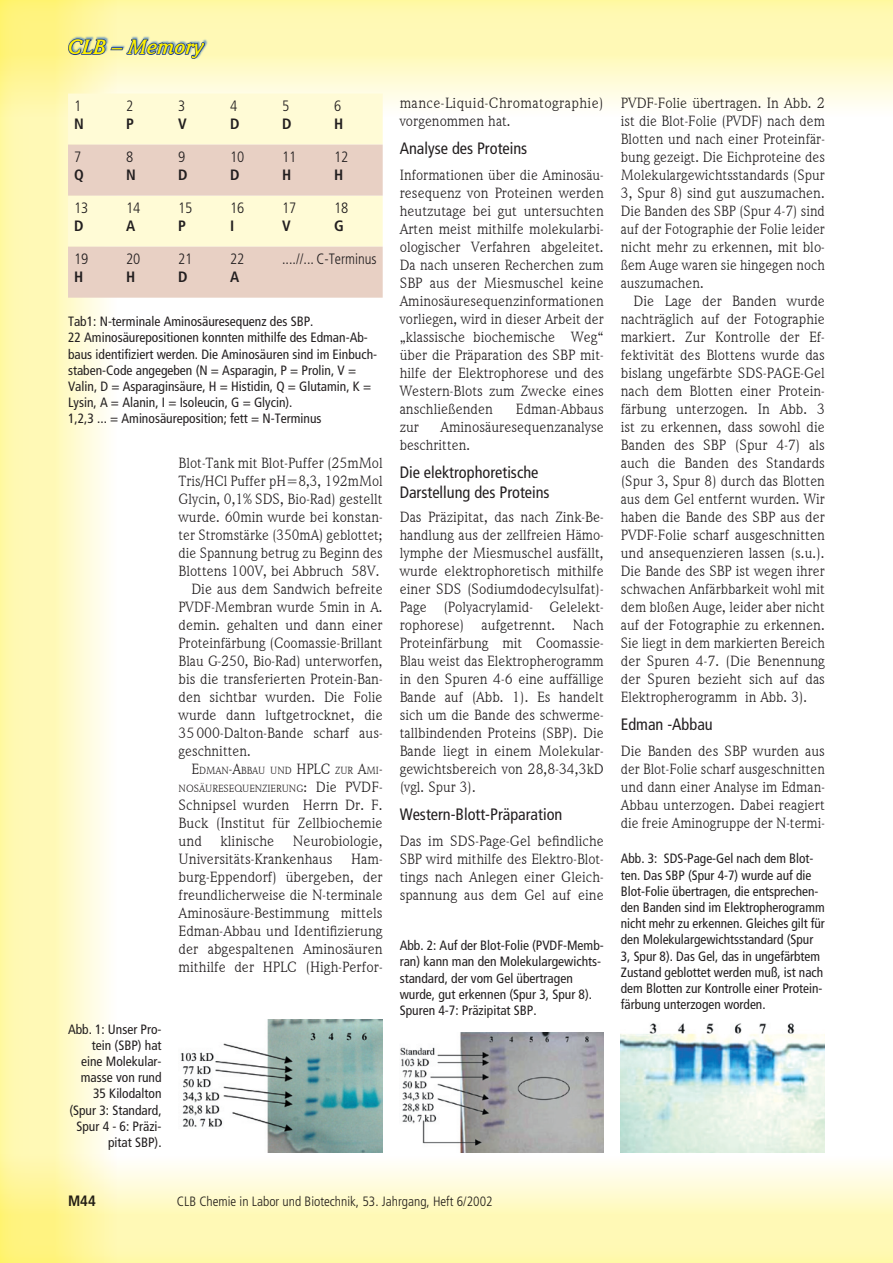
<style>
.page{position:relative;width:893px;height:1263px;background:#fff}
.page>*{position:absolute;margin:0;border:0;box-sizing:border-box;transform-origin:0 0}
.t1{font:italic 700 21px "Weidemann IT Cby BT";color:#fff101}
.t2{font:condensed 16.5px/19.8px "Frutiger";color:#231f20}
.t3{font:15px/18px "Weidemann IT Cby BT";color:#231f20;text-align:justify}
.t4{font:300 condensed 15px "Frutiger";color:#231f20}
.t5{font:15px/18px "Weidemann IT Cby BT";letter-spacing:.025em;color:#231f20}
.t6{font:700 condensed 15px "Frutiger";color:#231f20}
.t7{font:condensed 13.5px/16.2px "Frutiger";color:#231f20}
.t8{font:300 condensed 13.5px "Frutiger";color:#231f20}
.t9{font:10.5px/18px "Weidemann IT Cby BT";color:#231f20;text-align:right}
.s1{font-size:15px}
</style>
<div class="page">
<svg style="left:117px;top:0;width:775px;height:107px;background:#fffac3"></svg>
<svg style="left:0;top:0;width:117px;height:1155px;background:#fff9c1"></svg>
<svg style="left:0;top:1155px;width:892px;height:108px;background:#fffac4"></svg>
<div style="left:67px;top:35px;width:142px;height:25px;background:#4d87c6;opacity:.75"></div>
<svg style="left:67px;top:0;width:139px;height:63px;background:#dedea9"></svg>
<div style="left:68px;top:94px;width:315px;height:51px;background:#fffbd6"></div>
<svg style="left:68px;top:145px;width:315px;height:153px;background:#efdeca"></svg>
<img style="left:180px;top:1019px;width:203px;height:133px">
<img style="left:400px;top:1032px;width:204px;height:120px">
<img style="left:621px;top:1023px;width:204px;height:129px">
<h1 class="t1" style="left:68px;top:34px;width:137px">CLB – Memory</h1>
<p class="t4" style="left:74px;top:97px;width:9px">1</p>
<p class="t6" style="left:74px;top:115px;width:11px">N</p>
<p class="t4" style="left:126px;top:97px;width:9px">2</p>
<p class="t6" style="left:126px;top:115px;width:9px">P</p>
<p class="t4" style="left:178px;top:97px;width:9px">3</p>
<p class="t6" style="left:178px;top:115px;width:10px">V</p>
<p class="t4" style="left:230px;top:97px;width:9px">4</p>
<p class="t6" style="left:230px;top:115px;width:11px">D</p>
<p class="t4" style="left:282px;top:97px;width:9px">5</p>
<p class="t6" style="left:282px;top:115px;width:11px">D</p>
<p class="t4" style="left:334px;top:97px;width:9px">6</p>
<p class="t6" style="left:334px;top:115px;width:11px">H</p>
<p class="t4" style="left:74px;top:148px;width:9px">7</p>
<p class="t6" style="left:74px;top:166px;width:11px">Q</p>
<p class="t4" style="left:126px;top:148px;width:9px">8</p>
<p class="t6" style="left:126px;top:166px;width:11px">N</p>
<p class="t4" style="left:178px;top:148px;width:9px">9</p>
<p class="t6" style="left:178px;top:166px;width:11px">D</p>
<p class="t4" style="left:230px;top:148px;width:16px">10</p>
<p class="t6" style="left:230px;top:166px;width:11px">D</p>
<p class="t4" style="left:282px;top:148px;width:16px">11</p>
<p class="t6" style="left:282px;top:166px;width:11px">H</p>
<p class="t4" style="left:334px;top:148px;width:16px">12</p>
<p class="t6" style="left:334px;top:166px;width:11px">H</p>
<p class="t4" style="left:74px;top:199px;width:16px">13</p>
<p class="t6" style="left:74px;top:217px;width:11px">D</p>
<p class="t4" style="left:126px;top:199px;width:16px">14</p>
<p class="t6" style="left:126px;top:217px;width:11px">A</p>
<p class="t4" style="left:178px;top:199px;width:16px">15</p>
<p class="t6" style="left:178px;top:217px;width:9px">P</p>
<p class="t4" style="left:230px;top:199px;width:16px">16</p>
<p class="t6" style="left:230px;top:217px;width:6px">I</p>
<p class="t4" style="left:282px;top:199px;width:16px">17</p>
<p class="t6" style="left:282px;top:217px;width:10px">V</p>
<p class="t4" style="left:334px;top:199px;width:16px">18</p>
<p class="t6" style="left:334px;top:217px;width:11px">G</p>
<p class="t4" style="left:74px;top:250px;width:16px">19</p>
<p class="t6" style="left:74px;top:268px;width:11px">H</p>
<p class="t4" style="left:126px;top:250px;width:16px">20</p>
<p class="t6" style="left:126px;top:268px;width:11px">H</p>
<p class="t4" style="left:178px;top:250px;width:16px">21</p>
<p class="t6" style="left:178px;top:268px;width:11px">D</p>
<p class="t4" style="left:230px;top:250px;width:16px">22</p>
<p class="t6" style="left:230px;top:268px;width:11px">A</p>
<p class="t4" style="left:282px;top:250px;width:96px">....//... C-Terminus</p>
<p class="t7" style="left:68px;top:314px;width:311px">Tab1: N-terminale Aminosäuresequenz des SBP.<br>22 Aminosäurepositionen konnten mithilfe des Edman-Ab&shy;baus identifiziert werden. Die Aminosäuren sind im Einbuch&shy;staben-Code angegeben (N = Asparagin, P = Prolin, V = Valin, D = Asparaginsäure, H = Histidin, Q = Glutamin, K = Lysin, A = Alanin, I = Isoleucin, G = Glycin).<br>1,2,3 ... = Aminosäureposition; fett = N-Terminus</p>
<p class="t3" style="left:179px;top:454px;width:206px">Blot-Tank mit Blot-Puffer (25mMol</p>
<p class="t3" style="left:179px;top:472px;width:206px">Tris/HCl Puffer pH=8,3, 192mMol</p>
<p class="t3" style="left:179px;top:490px;width:206px">Glycin, 0,1% SDS, Bio-Rad) gestellt</p>
<p class="t3" style="left:179px;top:508px;width:206px">wurde. 60min wurde bei konstan-</p>
<p class="t3" style="left:179px;top:526px;width:206px">ter Stromstärke (350mA) geblottet;</p>
<p class="t3" style="left:179px;top:544px;width:206px">die Spannung betrug zu Beginn des</p>
<p class="t3" style="left:179px;top:562px;width:203px">Blottens 100V, bei Abbruch 58V.</p>
<p class="t3" style="left:191px;top:580px;width:193px">Die aus dem Sandwich befreite</p>
<p class="t3" style="left:179px;top:598px;width:206px">PVDF-Membran wurde 5min in A.</p>
<p class="t3" style="left:179px;top:616px;width:206px">demin. gehalten und dann einer</p>
<p class="t3" style="left:179px;top:634px;width:206px">Proteinfärbung (Coomassie-Brillant</p>
<p class="t3" style="left:179px;top:652px;width:206px">Blau G-250, Bio-Rad) unterworfen,</p>
<p class="t3" style="left:179px;top:670px;width:206px">bis die transferierten Protein-Ban-</p>
<p class="t3" style="left:179px;top:688px;width:206px">den sichtbar wurden. Die Folie</p>
<p class="t3" style="left:179px;top:706px;width:206px">wurde dann luftgetrocknet, die</p>
<p class="t3" style="left:179px;top:724px;width:206px">35 000-Dalton-Bande scharf aus-</p>
<p class="t3" style="left:179px;top:742px;width:74px">geschnitten.</p>
<p class="t9" style="left:179px;top:761px;width:206px"><span class="s1">E</span>DMAN<span class="s1">-A</span>BBAU UND <span class="s1">HPLC</span> ZUR <span class="s1">A</span>MI<span class="s1">-<br></span>NOSÄURESEQUENZIERUNG<span class="s1">: Die PVDF-</span></p>
<p class="t3" style="left:179px;top:796px;width:206px">Schnipsel wurden Herrn Dr. F.<br>Buck (Institut für Zellbiochemie und klinische Neurobiologie, Universitäts-Krankenhaus Ham&shy;burg-Eppendorf) übergeben, der freundlicherweise die N-terminale Aminosäure-Bestimmung mittels Edman-Abbau und Identifizierung der abgespaltenen Aminosäuren mithilfe der HPLC (High-Perfor-</p>
<p class="t7" style="left:68px;top:1021px;width:95px;text-align:right">Abb. 1: Unser Pro&shy;tein (SBP) hat eine Molekular&shy;masse von rund<br>35 Kilodalton (Spur 3: Standard,<br>Spur 4 - 6: Präzi&shy;pitat SBP).</p>
<p class="t5" style="left:400px;top:94px;width:206px">mance-Liquid-Chromatographie) vorgenommen hat.</p>
<p class="t2" style="left:400px;top:139px;width:129px">Analyse des Proteins</p>
<p class="t3" style="left:400px;top:166px;width:206px">Informationen über die Aminosäu&shy;resequenz von Proteinen werden heutzutage bei gut untersuchten Arten meist mithilfe molekularbi&shy;ologischer Verfahren abgeleitet.<br>Da nach unseren Recherchen zum SBP aus der Miesmuschel keine Aminosäuresequenzinformationen vorliegen, wird in dieser Arbeit der „klassische biochemische Weg“ über die Präparation des SBP mit&shy;hilfe der Elektrophorese und des Western-Blots zum Zwecke eines anschließenden</p>
<p class="t3" style="left:516px;top:400px;width:89px">Edman-Abbaus</p>
<p class="t3" style="left:400px;top:418px;width:206px;text-indent:41px">Aminosäuresequenzanalyse beschritten.</p>
<p class="t2" style="left:400px;top:463px;width:151px">Die elektrophoretische<br>Darstellung des Proteins</p>
<p class="t3" style="left:400px;top:508px;width:206px">Das Präzipitat, das nach Zink-Be&shy;handlung aus der zellfreien Hämo&shy;lymphe der Miesmuschel ausfällt, wurde elektrophoretisch mithilfe einer SDS (Sodiumdodecylsulfat)- Page (Polyacrylamid- Gelelekt&shy;rophorese) aufgetrennt. Nach Proteinfärbung mit Coomassie-Blau weist das Elektropherogramm in den Spuren 4-6 eine auffällige Bande auf (Abb. 1). Es handelt sich um die Bande des schwerme&shy;tallbindenden Proteins (SBP). Die Bande liegt in einem Molekular&shy;gewichtsbereich von 28,8-34,3kD (vgl. Spur 3).</p>
<p class="t2" style="left:400px;top:805px;width:164px">Western-Blott-Präparation</p>
<p class="t3" style="left:400px;top:832px;width:206px">Das im SDS-Page-Gel befindliche SBP wird mithilfe des Elektro-Blot&shy;tings nach Anlegen einer Gleich&shy;spannung aus dem Gel auf eine</p>
<p class="t3" style="left:400px;top:418px;width:21px">zur</p>
<p class="t7" style="left:400px;top:937px;width:206px">Abb. 2: Auf der Blot-Folie (PVDF-Memb&shy;ran) kann man den Molekulargewichts&shy;standard, der vom Gel übertragen wurde, gut erkennen (Spur 3, Spur 8).<br>Spuren 4-7: Präzipitat SBP.</p>
<p class="t3" style="left:621px;top:94px;width:206px">PVDF-Folie übertragen. In Abb. 2 ist die Blot-Folie (PVDF) nach dem Blotten und nach einer Proteinfär&shy;bung gezeigt. Die Eichproteine des Molekulargewichtsstandards (Spur 3, Spur 8) sind gut auszumachen.<br>Die Banden des SBP (Spur 4-7) sind auf der Fotographie der Folie leider nicht mehr zu erkennen, mit blo&shy;ßem Auge waren sie hingegen noch auszumachen.</p>
<p class="t3" style="left:621px;top:292px;width:206px;text-indent:13px">Die Lage der Banden wurde nachträglich auf der Fotographie markiert. Zur Kontrolle der Ef&shy;fektivität des Blottens wurde das bislang ungefärbte SDS-PAGE-Gel nach dem Blotten einer Protein&shy;färbung unterzogen. In Abb. 3 ist zu erkennen, dass sowohl die Banden des SBP (Spur 4-7) als auch die Banden des Standards (Spur 3, Spur 8) durch das Blotten aus dem Gel entfernt wurden. Wir haben die Bande des SBP aus der PVDF-Folie scharf ausgeschnitten und ansequenzieren lassen (s.u.).<br>Die Bande des SBP ist wegen ihrer schwachen Anfärbbarkeit wohl mit dem bloßen Auge, leider aber nicht auf der Fotographie zu erkennen.<br>Sie liegt in dem markierten Bereich der Spuren 4-7. (Die Benennung der Spuren bezieht sich auf das Elektropherogramm in Abb. 3).</p>
<p class="t2" style="left:621px;top:715px;width:93px">Edman -Abbau</p>
<p class="t3" style="left:621px;top:742px;width:206px">Die Banden des SBP wurden aus der Blot-Folie scharf ausgeschnitten und dann einer Analyse im Edman-Abbau unterzogen. Dabei reagiert die freie Aminogruppe der N-termi-</p>
<p class="t7" style="left:621px;top:851px;width:206px">Abb. 3: SDS-Page-Gel nach dem Blot&shy;ten. Das SBP (Spur 4-7) wurde auf die Blot-Folie übertragen, die entsprechen&shy;den Banden sind im Elektropherogramm nicht mehr zu erkennen. Gleiches gilt für den Molekulargewichtsstandard (Spur 3, Spur 8). Das Gel, das in ungefärbtem Zustand geblottet werden muß, ist nach dem Blotten zur Kontrolle einer Protein&shy;färbung unterzogen worden.</p>
<p class="t6" style="left:68px;top:1192px;width:29px">M44</p>
<p class="t8" style="left:177px;top:1194px;width:317px">CLB Chemie in Labor und Biotechnik, 53. Jahrgang, Heft 6/2002</p>
</div>
